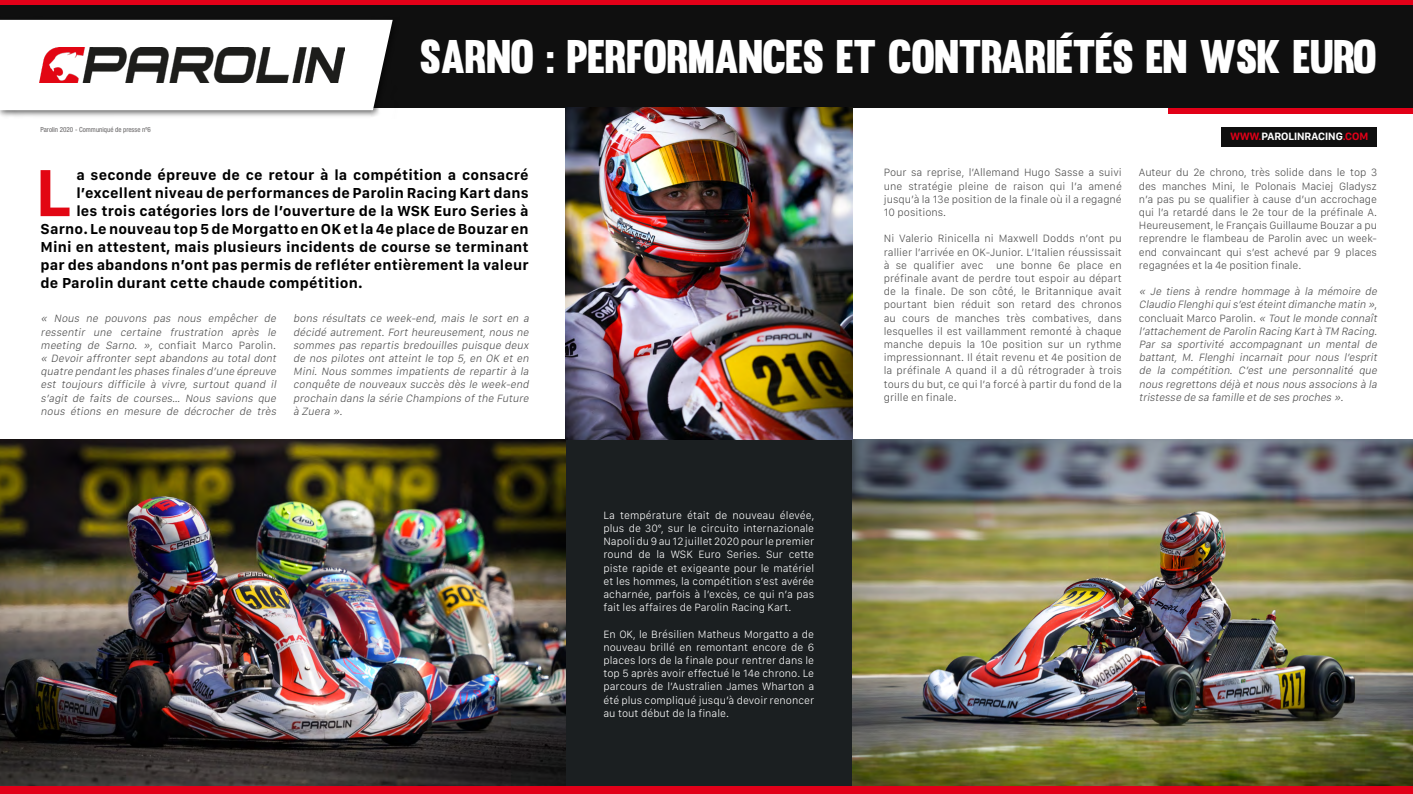
<style>
.page{position:relative;width:1413px;height:794px;background:#fff}
.page>*{position:absolute;margin:0;border:0;box-sizing:border-box;transform-origin:0 0}
.t1{font:700 69px "San Francisco Text";color:#e20613}
.t2{font:46.2px "Muro";letter-spacing:-.02em;color:#fff}
.t3{font:700 15px "San Francisco Text";letter-spacing:.01em;color:#000}
.t4{font:italic 300 11px/13.2px "San Francisco Text";color:#4f4f4f}
.t5{font:300 11px/13.2px "San Francisco Text";color:#4f4f4f;text-align:justify}
.t6{font:300 11px/13.2px "San Francisco Text";color:#fff;text-align:justify}
.t7{font:700 11px "San Francisco Display";color:#fff}
.t8{font:condensed 7px "Helvetica Neue LT Pro";color:#646263}
.s1{color:#e20018}
.s2{font-style:normal}
</style>
<div class="page">
<div style="left:0;top:0;width:1413px;height:6px;background:#e20018"></div>
<div style="left:0;top:785px;width:1413px;height:9px;background:#e20018"></div>
<div style="left:1168px;top:107px;width:245px;height:6px;background:#e20018"></div>
<div style="left:0;top:5px;width:1413px;height:102px;background:#0f0f0f"></div>
<div style="left:0;top:16px;width:400px;height:102px;background:#000;opacity:.57"></div>
<div style="left:0;top:20px;width:393px;height:90px;background:#fff"></div>
<div style="left:1222px;top:127px;width:155px;height:20px;background:#0f0f0f"></div>
<div style="left:566px;top:439px;width:286px;height:346px;background:#1b1f21"></div>
<img style="left:852px;top:439px;width:561px;height:346px">
<img style="left:39px;top:48px;width:305px;height:34px">
<img style="left:0;top:439px;width:566px;height:346px">
<img style="left:566px;top:107px;width:286px;height:332px">
<p class="t8" style="left:41px;top:125px;width:112px">Parolin 2020 - Communiqué de presse nº6</p>
<h2 class="t2" style="left:420px;top:28px;width:959px">SARNO : PERFORMANCES ET CONTRARIÉTÉS EN WSK EURO</h2>
<p class="t7" style="left:1230px;top:130px;width:139px"><span class="s1">WWW.</span>PAROLINRACING<span class="s1">.COM</span></p>
<h1 class="t1" style="left:35px;top:150px;width:38px">L</h1>
<h3 class="t3" style="left:76px;top:166px;width:454px">a seconde épreuve de ce retour à la compétition a consacré</h3>
<h3 class="t3" style="left:76px;top:184px;width:454px">l’excellent niveau de performances de Parolin Racing Kart dans</h3>
<h3 class="t3" style="left:76px;top:202px;width:454px">les trois catégories lors de l’ouverture de la WSK Euro Series à</h3>
<h3 class="t3" style="left:41px;top:220px;width:490px">Sarno. Le nouveau top 5 de Morgatto en OK et la 4e place de Bouzar en</h3>
<h3 class="t3" style="left:41px;top:238px;width:490px">Mini en attestent, mais plusieurs incidents de course se terminant</h3>
<h3 class="t3" style="left:41px;top:256px;width:489px">par des abandons n’ont pas permis de refléter entièrement la valeur</h3>
<h3 class="t3" style="left:41px;top:274px;width:324px">de Parolin durant cette chaude compétition.</h3>
<p class="t4" style="left:41px;top:313px;width:240px">« Nous ne pouvons pas nous empêcher de ressentir une certaine frustration après le meeting de Sarno. », <span class="s2">confiait Marco Parolin. </span>« Devoir affronter sept abandons au total dont quatre pendantles phases finales d’une épreuve est toujours difficile à vivre, surtout quand il s’agit de faits de courses… Nous savions que nous étions en mesure de décrocher de très</p>
<p class="t4" style="left:293px;top:313px;width:240px;text-align:justify">bons résultats ce week-end, mais le sort en a décidé autrement.Fortheureusement,nous ne sommes pas repartis bredouilles puisque deux de nos pilotes ont atteint le top 5, en OK et en Mini. Nous sommes impatients de repartir à la conquête de nouveaux succès dès le week-end prochain dans la série Champions ofthe Future à Zuera ».</p>
<p class="t6" style="left:603px;top:509px;width:212px">La température était de nouveau élevée, plus de 30°, sur le circuito internazionale Napoli du 9 au 12 juillet 2020 pour le premier round de la WSK Euro Series. Sur cette piste rapide et exigeante pour le matériel et les hommes, la compétition s’est avérée acharnée, parfois à l’excès, ce qui n’a pas fait les affaires de Parolin Racing Kart.</p>
<p class="t6" style="left:603px;top:628px;width:212px">En OK, le Brésilien Matheus Morgatto a de nouveau brillé en remontant encore de 6 places lors de la finale pour rentrer dans le top 5 après avoir effectué le 14e chrono. Le parcours de l’Australien James Wharton a été plus compliqué jusqu’à devoir renoncer au tout début de la finale.</p>
<p class="t5" style="left:884px;top:167px;width:240px">Pour sa reprise, l’Allemand Hugo Sasse a suivi une stratégie pleine de raison qui l’a amené jusqu’à la 13e position de la finale où il a regagné 10 positions.</p>
<p class="t5" style="left:884px;top:233px;width:240px">Ni Valerio Rinicella ni Maxwell Dodds n’ont pu rallier l’arrivée en OK-Junior. L’Italien réussissait à se qualifier avec une bonne 6e place en préfinale avant de perdre tout espoir au départ de la finale. De son côté, le Britannique avait pourtant bien réduit son retard des chronos au cours de manches très combatives, dans lesquelles il est vaillamment remonté à chaque manche depuis la 10e position sur un rythme impressionnant. Il était revenu et 4e position de la préfinale A quand il a dû rétrograder à trois tours du but, ce qui l’a forcé à partir du fond de la grille en finale.</p>
<p class="t5" style="left:1139px;top:167px;width:240px">Auteur du 2e chrono, très solide dans le top 3 des manches Mini, le Polonais Maciej Gladysz n’a pas pu se qualifier à cause d’un accrochage qui l’a retardé dans le 2e tour de la préfinale A.<br>Heureusement, le Français Guillaume Bouzar a pu reprendre le flambeau de Parolin avec un week&shy;end convaincant qui s’est achevé par 9 places regagnées et la 4e position finale.</p>
<p class="t4" style="left:1139px;top:286px;width:242px">« Je tiens à rendre hommage à la mémoire de Claudio Flenghiquis’estéteintdimanche matin »<span class="s2">, concluait Marco Parolin.</span> « Toutle monde connaît l’attachementde Parolin Racing Kartà TM Racing.<br>Par sa sportivité accompagnant un mental de battant, M. Flenghi incarnait pour nous l’esprit de la compétition. C’est une personnalité que nous regrettons déjà etnous nous associons à la tristesse de sa famille etde ses proches ».</p>
</div>
